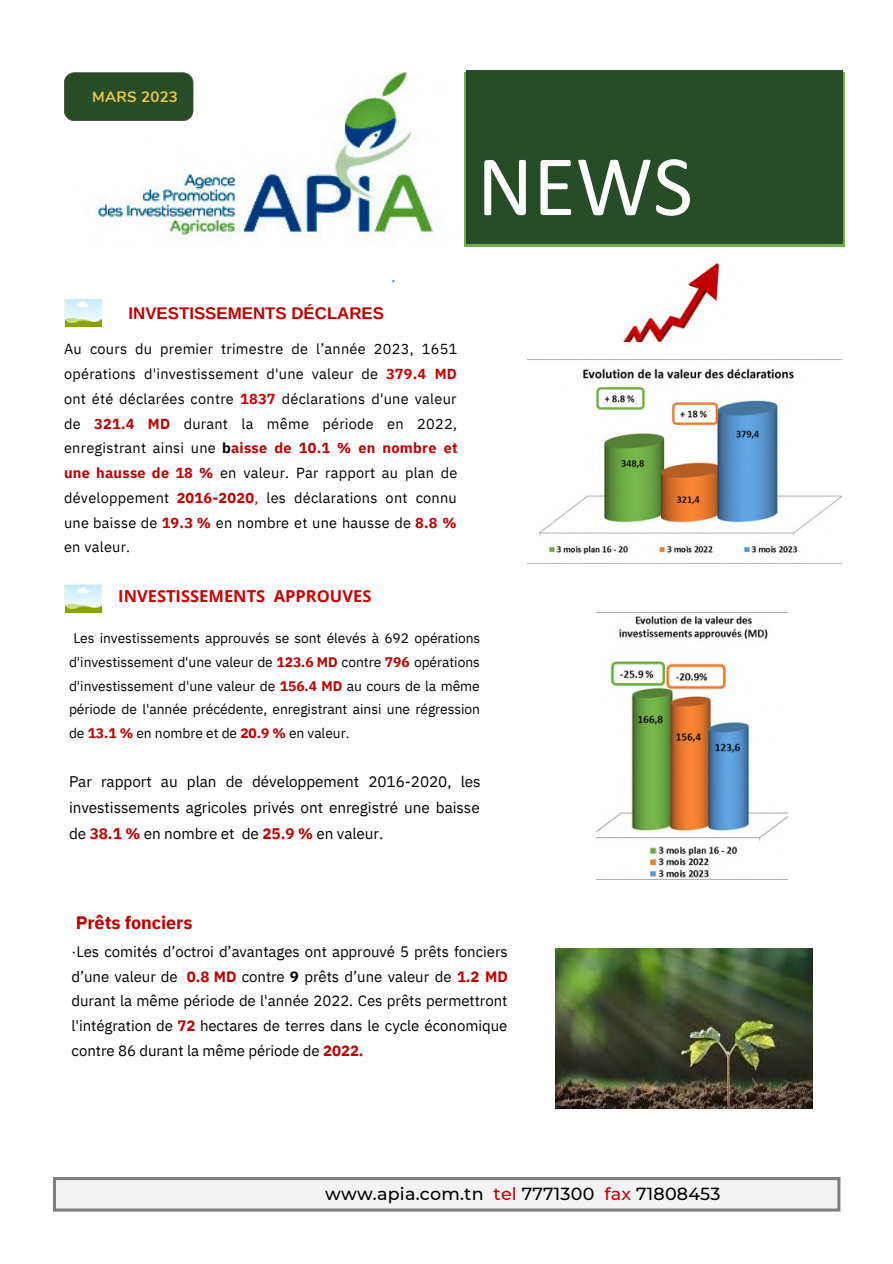
<style>
.page{position:relative;width:893px;height:1264px;background:#fff}
.page>*{position:absolute;margin:0;border:0;box-sizing:border-box;transform-origin:0 0}
.t1{font:87px "Calibri";color:#fff}
.t2{font:700 18px "IBM Plex Sans";letter-spacing:-.005em;color:#c00000}
.t3{font:500 17.55px "Montserrat";letter-spacing:.01em;color:#000}
.t4{font:700 16.8px "Arimo";color:#c00000}
.t5{font:700 16.5px "Open Sans";color:#c00}
.t6{font:15.3px/25.8px "IBM Plex Sans";letter-spacing:-.005em;color:#000;text-align:justify}
.t7{font:15px/24.8px "IBM Plex Sans";letter-spacing:-.005em;color:#000;text-align:justify}
.t8{font:700 15px "Nunito";letter-spacing:.015em;color:#eec94d}
.t9{font:14.55px/24.8px "IBM Plex Sans";letter-spacing:.015em;color:#000;text-align:justify}
.t10{font:13.8px/23.5px "IBM Plex Sans";letter-spacing:-.005em;color:#000;text-align:justify}
.s1{font-weight:700;color:#c00}
.s2{font-weight:700;color:#c00000}
.s3{font-weight:700}
.s4{color:#c00000}
</style>
<div class="page">
<svg style="left:53px;top:1177px;width:787px;height:34px"></svg>
<img style="left:556px;top:948px;width:256px;height:160px">
<img style="left:70px;top:73px;width:367px;height:167px">
<div style="left:466px;top:70px;width:377px;height:174px;background:#264d26"></div>
<img style="left:623px;top:263px;width:97px;height:78px">
<div style="left:64px;top:72px;width:129px;height:49px;background:#264d26;border-radius:10px"></div>
<div style="left:64px;top:72px;width:129px;height:49px;border:1px solid #545454;border-radius:10px"></div>
<svg style="left:64px;top:299px;width:38px;height:28px"></svg>
<img style="left:65px;top:300px;width:36px;height:26px">
<svg style="left:64px;top:584px;width:38px;height:29px"></svg>
<img style="left:65px;top:585px;width:37px;height:27px">
<img style="left:596px;top:616px;width:191px;height:262px">
<img style="left:527px;top:359px;width:314px;height:196px">
<p class="t8" style="left:92px;top:87px;width:87px">MARS 2023</p>
<h1 class="t1" style="left:477px;top:150px;width:217px">NEWS</h1>
<p class="t4" style="left:128px;top:304px;width:257px">INVESTISSEMENTS DÉCLARES</p>
<p class="t9" style="left:64px;top:336px;width:395px">Au cours du premier trimestre de l’année 2023, 1651 opérations d'investissement d'une valeur de <span class="s1">379.4 MD </span>ont été déclarées contre <span class="s1">1837</span> déclarations d'une valeur de <span class="s2">321.4 MD</span> durant la même période en 2022, enregistrant ainsi une <span class="s3">b</span><span class="s2">aisse de 10.1 % en nombre et une hausse de 18 %</span> en valeur. Par rapport au plan de développement <span class="s2">2016-2020</span><span class="s4">,</span> les déclarations ont connu une baisse de <span class="s2">19.3 %</span> en nombre et une hausse de <span class="s2">8.8 % </span>en valeur.</p>
<p class="t5" style="left:118px;top:584px;width:255px">INVESTISSEMENTS APPROUVES</p>
<p class="t10" style="left:69px;top:626px;width:413px;text-indent:4px">Les investissements approuvés se sont élevés à 692 opérations d'investissement d'une valeur de <span class="s2">123.6 MD</span> contre <span class="s2">796</span> opérations d'investissement d'une valeur de <span class="s2">156.4 MD</span> au cours de la même période de l'année précédente, enregistrant ainsi une régression de <span class="s2">13.1 %</span> en nombre et de <span class="s2">20.9 %</span> en valeur.</p>
<p class="t6" style="left:69px;top:768px;width:413px">Par rapport au plan de développement 2016-2020, les investissements agricoles privés ont enregistré une baisse de <span class="s2">38.1 %</span> en nombre et de <span class="s2">25.9 %</span> en valeur.</p>
<p class="t2" style="left:76px;top:910px;width:118px">Prêts fonciers</p>
<p class="t7" style="left:71px;top:938px;width:438px">·Les comités d’octroi d’avantages ont approuvé 5 prêts fonciers d’une valeur de <span class="s2">0.8 MD</span> contre <span class="s3">9</span> prêts d’une valeur de <span class="s2">1.2 MD </span>durant la même période de l'année 2022. Ces prêts permettront l'intégration de <span class="s2">72</span> hectares de terres dans le cycle économique contre 86 durant la même période de <span class="s2">2022.</span></p>
<p class="t3" style="left:325px;top:1183px;width:397px">www.apia.com.tn <span class="s4">tel</span> 7771300 <span class="s4">fax</span> 71808453</p>
</div>
